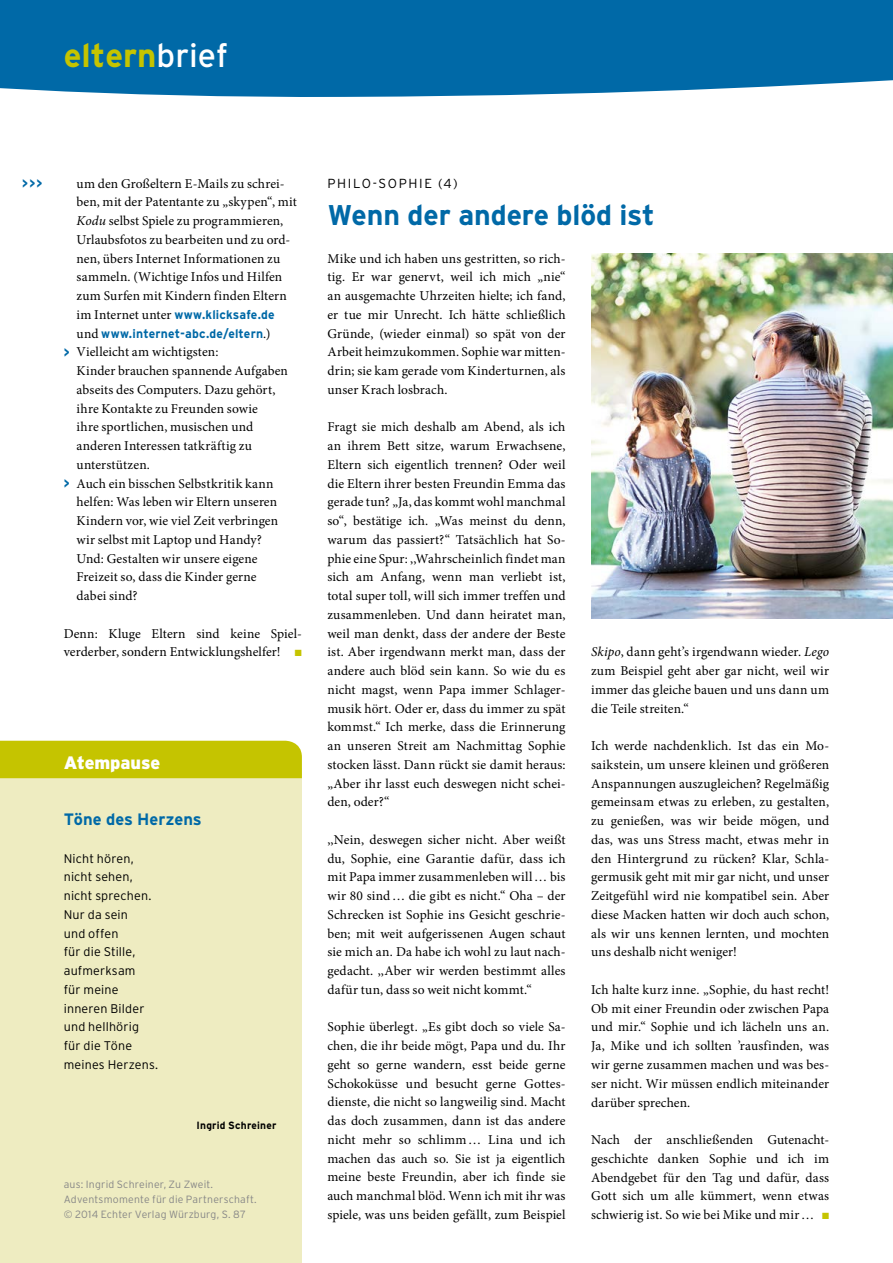
<style>
.page{position:relative;width:893px;height:1263px;background:#fff}
.page>*{position:absolute;margin:0;border:0;box-sizing:border-box;transform-origin:0 0}
.t1{font:700 33px "Interstate";color:#c5c400}
.t2{font:700 28.5px "Interstate";letter-spacing:-.005em;color:#0069a7}
.t3{font:900 18px "Interstate";letter-spacing:-.005em;color:#fff}
.t4{font:700 16.5px "Interstate";color:#0069a7}
.t5{font:13.5px/18.8px "Minion Pro";letter-spacing:.005em;color:#000;text-align:justify}
.t6{font:700 13.5px "Interstate";color:#0069a7}
.t7{font:300 13.2px "Interstate";letter-spacing:.125em;color:#000}
.t8{font:300 12.6px/18.8px "Interstate";letter-spacing:.01em;color:#000}
.t9{font:700 12.6px/18.8px "Interstate";letter-spacing:.01em;color:#0069a7}
.t10{font:300 10.5px/15px "Interstate";letter-spacing:.02em;color:#878787}
.t11{font:700 10.5px "Interstate";letter-spacing:.02em;color:#000}
.s1{font-weight:400;color:#fff}
.s2{font-style:italic}
.s3{font-family:"Minion Pro";font-weight:400;font-size:13.5px;color:#000}
.s4{font-family:"Interstate";font-weight:700;color:#0069a7}
.s5{color:#c5c400}
</style>
<div class="page">
<div style="left:0;top:0;width:893px;height:97px;background:#0069a7"></div>
<div style="left:0;top:769px;width:302px;height:494px;background:#eeecc1"></div>
<div style="left:0;top:741px;width:302px;height:37px;background:#c5c400"></div>
<img style="left:591px;top:253px;width:302px;height:366px">
<h1 class="t1" style="left:64px;top:37px;width:166px">eltern<span class="s1">brief</span></h1>
<p class="t6" style="left:22px;top:176px;width:22px">&gt;&gt;&gt;</p>
<p class="t5" style="left:77px;top:174px;width:222px;text-align:left">um den Großeltern E-Mails zu schrei&shy;ben, mit der Patentante zu „skypen“, mit <span class="s2">Kodu</span> selbst Spiele zu programmieren, Urlaubsfotos zu bearbeiten und zu ord&shy;nen, übers Internet Informationen zu sammeln. (Wichtige Infos und Hilfen zum Surfen mit Kindern finden Eltern</p>
<p class="t9" style="left:77px;top:305px;width:200px"><span class="s3">im Internet unter</span> www.klicksafe.de <span class="s3">und</span> www.internet-abc.de/eltern<span class="s3">.)</span></p>
<p class="t5" style="left:64px;top:343px;width:156px"><span class="s4">&gt;</span> Vielleicht am wichtigsten:</p>
<p class="t5" style="left:77px;top:361px;width:213px">Kinder brauchen spannende Aufgaben</p>
<p class="t5" style="left:77px;top:380px;width:201px">abseits des Computers. Dazu gehört,</p>
<p class="t5" style="left:77px;top:399px;width:183px">ihre Kontakte zu Freunden sowie</p>
<p class="t5" style="left:77px;top:418px;width:178px">ihre sportlichen, musischen und</p>
<p class="t5" style="left:77px;top:436px;width:177px">anderen Interessen tatkräftig zu</p>
<p class="t5" style="left:77px;top:455px;width:75px">unterstützen.</p>
<p class="t5" style="left:64px;top:474px;width:211px"><span class="s4">&gt;</span> Auch ein bisschen Selbstkritik kann</p>
<p class="t5" style="left:77px;top:493px;width:202px">helfen: Was leben wir Eltern unseren</p>
<p class="t5" style="left:77px;top:511px;width:203px">Kindern vor, wie viel Zeit verbringen</p>
<p class="t5" style="left:77px;top:530px;width:187px">wir selbst mit Laptop und Handy?</p>
<p class="t5" style="left:77px;top:549px;width:182px">Und: Gestalten wir unsere eigene</p>
<p class="t5" style="left:77px;top:568px;width:181px">Freizeit so, dass die Kinder gerne</p>
<p class="t5" style="left:77px;top:586px;width:62px">dabei sind?</p>
<p class="t5" style="left:64px;top:624px;width:240px">Denn: Kluge Eltern sind keine Spiel&shy;verderber, sondern Entwicklungshelfer! <span class="s5">■</span></p>
<h3 class="t3" style="left:64px;top:752px;width:98px">Atempause</h3>
<p class="t4" style="left:64px;top:810px;width:140px">Töne des Herzens</p>
<p class="t8" style="left:64px;top:849px;width:96px">Nicht hören, nicht sehen, nicht sprechen.<br>Nur da sein<br>und offen<br>für die Stille, aufmerksam<br>für meine inneren Bilder und hellhörig für die Töne meines Herzens.</p>
<p class="t11" style="left:197px;top:1119px;width:81px">Ingrid Schreiner</p>
<p class="t10" style="left:64px;top:1177px;width:194px">aus: Ingrid Schreiner, Zu Zweit.<br>Adventsmomente für die Partnerschaft. © 2014 Echter Verlag Würzburg, S. 87</p>
<p class="t7" style="left:327px;top:175px;width:132px">PHILO-SOPHIE (4)</p>
<h2 class="t2" style="left:327px;top:199px;width:329px">Wenn der andere blöd ist</h2>
<p class="t5" style="left:327px;top:249px;width:240px">Mike und ich haben uns gestritten, so rich&shy;tig. Er war genervt, weil ich mich „nie“ an ausgemachte Uhrzeiten hielte; ich fand, er tue mir Unrecht. Ich hätte schließlich Gründe, (wieder einmal) so spät von der Arbeit heimzukommen. Sophie war mitten&shy;drin; sie kam gerade vom Kinderturnen, als unser Krach losbrach.</p>
<p class="t5" style="left:327px;top:418px;width:240px">Fragt sie mich deshalb am Abend, als ich an ihrem Bett sitze, warum Erwachsene, Eltern sich eigentlich trennen? Oder weil die Eltern ihrer besten Freundin Emma das gerade tun? „Ja, das kommt wohl manchmal so“, bestätige ich. „Was meinst du denn, warum das passiert?“ Tatsächlich hat So&shy;phie eine Spur: ,,Wahrscheinlich findet man sich am Anfang, wenn man verliebt ist, total super toll, will sich immer treffen und zusammenleben. Und dann heiratet man, weil man denkt, dass der andere der Beste ist. Aber irgendwann merkt man, dass der andere auch blöd sein kann. So wie du es nicht magst, wenn Papa immer Schlager&shy;musik hört. Oder er, dass du immer zu spät kommst.“ Ich merke, dass die Erinnerung an unseren Streit am Nachmittag Sophie stocken lässt. Dann rückt sie damit heraus: „Aber ihr lasst euch deswegen nicht schei&shy;den, oder?“</p>
<p class="t5" style="left:327px;top:830px;width:240px">,,Nein, deswegen sicher nicht. Aber weißt du, Sophie, eine Garantie dafür, dass ich mit Papa immer zusammenleben will… bis wir 80 sind… die gibt es nicht.“ Oha – der Schrecken ist Sophie ins Gesicht geschrie&shy;ben; mit weit aufgerissenen Augen schaut sie mich an. Da habe ich wohl zu laut nach&shy;gedacht. ,,Aber wir werden bestimmt alles dafür tun, dass so weit nicht kommt.“</p>
<p class="t5" style="left:327px;top:1018px;width:240px">Sophie überlegt. „Es gibt doch so viele Sa&shy;chen, die ihr beide mögt, Papa und du. Ihr geht so gerne wandern, esst beide gerne Schokoküsse und besucht gerne Gottes&shy;dienste, die nicht so langweilig sind. Macht das doch zusammen, dann ist das andere nicht mehr so schlimm… Lina und ich machen das auch so. Sie ist ja eigentlich meine beste Freundin, aber ich finde sie auch manchmal blöd. Wenn ich mit ihr was spiele, was uns beiden gefällt, zum Beispiel</p>
<p class="t5" style="left:591px;top:643px;width:240px"><span class="s2">Skipo</span>, dann geht’s irgendwann wieder. <span class="s2">Lego </span>zum Beispiel geht aber gar nicht, weil wir immer das gleiche bauen und uns dann um die Teile streiten.“</p>
<p class="t5" style="left:591px;top:736px;width:240px">Ich werde nachdenklich. Ist das ein Mo&shy;saikstein, um unsere kleinen und größeren Anspannungen auszugleichen? Regelmäßig gemeinsam etwas zu erleben, zu gestalten, zu genießen, was wir beide mögen, und das, was uns Stress macht, etwas mehr in den Hintergrund zu rücken? Klar, Schla&shy;germusik geht mit mir gar nicht, und unser Zeitgefühl wird nie kompatibel sein. Aber diese Macken hatten wir doch auch schon, als wir uns kennen lernten, und mochten uns deshalb nicht weniger!</p>
<p class="t5" style="left:591px;top:980px;width:240px">Ich halte kurz inne. „Sophie, du hast recht!<br>Ob mit einer Freundin oder zwischen Papa und mir.“ Sophie und ich lächeln uns an.<br>Ja, Mike und ich sollten ’rausfinden, was wir gerne zusammen machen und was bes&shy;ser nicht. Wir müssen endlich miteinander darüber sprechen.</p>
<p class="t5" style="left:591px;top:1130px;width:240px">Nach der anschließenden Gutenacht&shy;geschichte danken Sophie und ich im Abendgebet für den Tag und dafür, dass Gott sich um alle kümmert, wenn etwas schwierig ist. So wie bei Mike und mir… <span class="s5">■</span></p>
</div>
